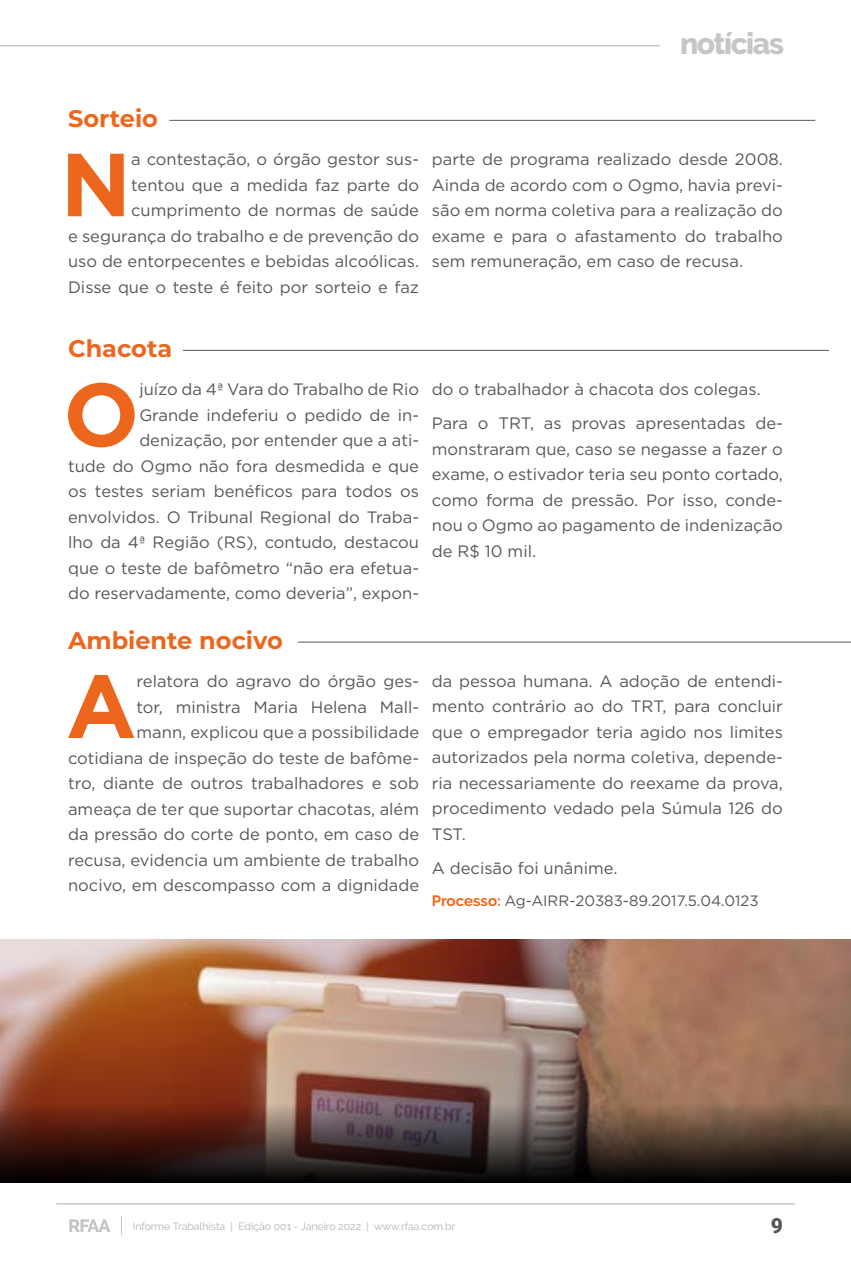
<style>
.page{position:relative;width:851px;height:1276px;background:#fff}
.page>*{position:absolute;margin:0;border:0;box-sizing:border-box;transform-origin:0 0}
.t1{font:700 89.4px "Gotham";color:#ec671d}
.t2{font:800 30px "Raleway";letter-spacing:-.05em;color:#c6c6c6}
.t3{font:700 24px "Montserrat";color:#ec671d}
.t4{font:900 21px "Roboto";color:#575756}
.t5{font:16.5px/25.5px "Gotham";color:#575756;text-align:right}
.t6{font:15px "Gotham";color:#575756}
.t7{font:10.5px "Raleway";color:#b3b2b2}
.s1{font-family:"Raleway";font-weight:700;color:#ec671d}
</style>
<div class="page">
<hr style="left:169px;top:120px;width:646px;height:1px;background:#585856">
<hr style="left:183px;top:350px;width:645px;height:1px;background:#585856">
<hr style="left:298px;top:642px;width:552px;height:1px;background:#585856">
<img style="left:0;top:940px;width:850px;height:163px">
<svg style="left:0;top:1103px;width:850px;height:79px;background:#432d26"></svg>
<svg style="left:121px;top:1215px;width:1px;height:20px"></svg>
<hr style="left:56px;top:1203px;width:738px;height:1px;background:#c6c6c6">
<svg style="left:69px;top:1219px;width:41px;height:13px"></svg>
<hr style="left:0;top:45px;width:659px;height:1px;background:#c6c6c6">
<h3 class="t3" style="left:68px;top:102px;width:91px">Sorteio</h3>
<h2 class="t2" style="left:680px;top:26px;width:105px">notícias</h2>
<p class="t5" style="left:68px;top:146px;width:352px">a contestação, o órgão gestor sus-<br>tentou que a medida faz parte do cumprimento de normas de saúde<br>e segurança do trabalho e de prevenção do uso de entorpecentes e bebidas alcoólicas.<br>Disse que o teste é feito por sorteio e faz</p>
<p class="t5" style="left:432px;top:146px;width:352px;text-align:justify">parte de programa realizado desde 2008.<br>Ainda de acordo com o Ogmo, havia previ&shy;são em norma coletiva para a realização do exame e para o afastamento do trabalho sem remuneração, em caso de recusa.</p>
<h1 class="t1" style="left:61px;top:133px;width:72px">N</h1>
<h3 class="t3" style="left:68px;top:332px;width:106px">Chacota</h3>
<h1 class="t1" style="left:63px;top:363px;width:77px">O</h1>
<p class="t5" style="left:68px;top:376px;width:352px">juízo da 4ª Vara do Trabalho de Rio<br>Grande indeferiu o pedido de in&shy;denização, por entender que a ati-<br>tude do Ogmo não fora desmedida e que os testes seriam benéficos para todos os envolvidos. O Tribunal Regional do Traba&shy;lho da 4ª Região (RS), contudo, destacou que o teste de bafômetro “não era efetua&shy;do reservadamente, como deveria”, expon-</p>
<p class="t5" style="left:432px;top:372px;width:352px;line-height:34px;text-align:left">do o trabalhador à chacota dos colegas.<br>Para o TRT, as provas apresentadas de-</p>
<p class="t5" style="left:432px;top:436px;width:352px;text-align:justify">monstraram que, caso se negasse a fazer o exame, o estivador teria seu ponto cortado, como forma de pressão. Por isso, conde&shy;nou o Ogmo ao pagamento de indenização de R$ 10 mil.</p>
<h3 class="t3" style="left:68px;top:623px;width:216px">Ambiente nocivo</h3>
<p class="t5" style="left:68px;top:668px;width:352px">relatora do agravo do órgão ges-<br>tor, ministra Maria Helena Mall-<br>mann, explicou que a possibilidade cotidiana de inspeção do teste de bafôme&shy;tro, diante de outros trabalhadores e sob ameaça de ter que suportar chacotas, além da pressão do corte de ponto, em caso de recusa, evidencia um ambiente de trabalho nocivo, em descompasso com a dignidade</p>
<p class="t5" style="left:432px;top:668px;width:352px;text-align:justify">da pessoa humana. A adoção de entendi&shy;mento contrário ao do TRT, para concluir que o empregador teria agido nos limites autorizados pela norma coletiva, depende&shy;ria necessariamente do reexame da prova, procedimento vedado pela Súmula 126 do TST.</p>
<h1 class="t1" style="left:66px;top:654px;width:72px">A</h1>
<p class="t5" style="left:432px;top:855px;width:187px">A decisão foi unânime.</p>
<p class="t6" style="left:432px;top:891px;width:328px"><span class="s1">Processo:</span> Ag-AIRR-20383-89.2017.5.04.0123</p>
<p class="t7" style="left:133px;top:1220px;width:324px">Informe Trabalhista | Edição 001 - Janeiro 2022 | www.rfaa.com.br</p>
<p class="t4" style="left:770px;top:1211px;width:14px">9</p>
</div>
